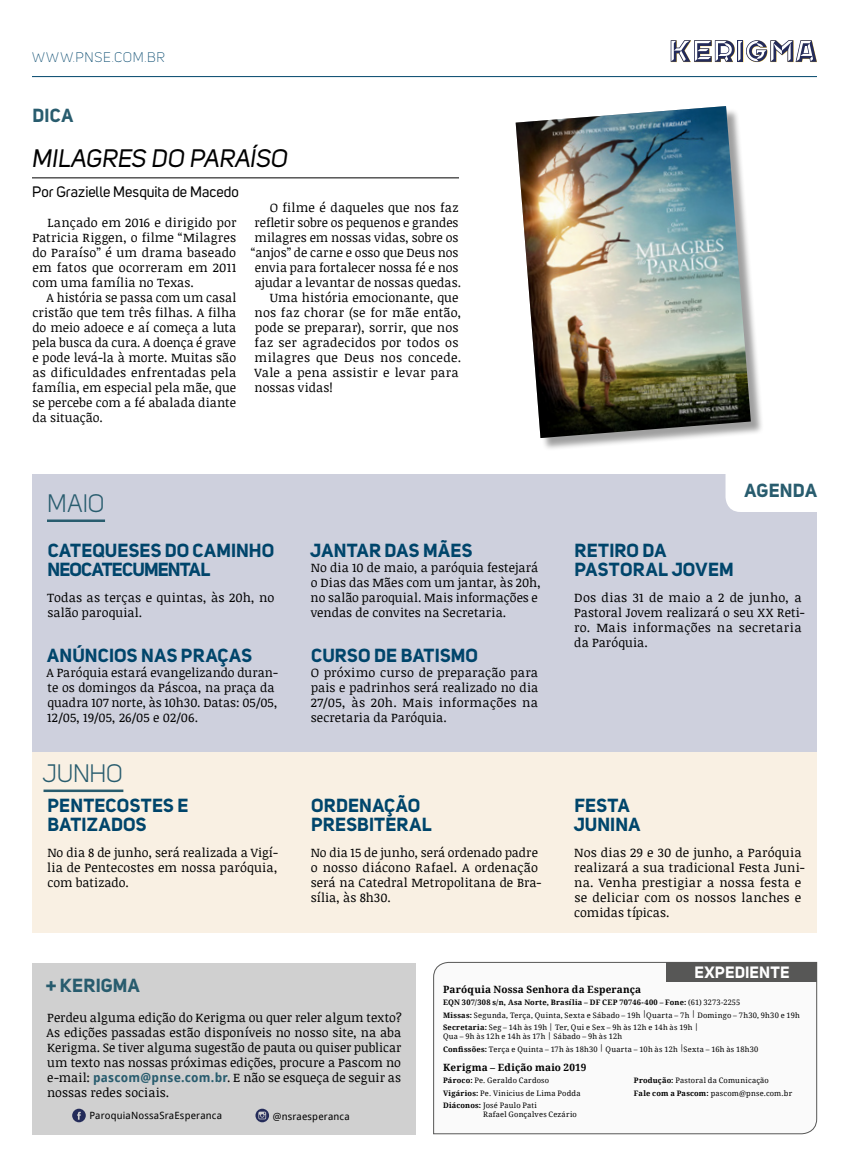
<style>
.page{position:relative;width:856px;height:1166px;background:#fff}
.page>*{position:absolute;margin:0;border:0;box-sizing:border-box;transform-origin:0 0}
.t1{font:italic 25px "Uni Sans";letter-spacing:.005em;color:#000}
.t2{font:25px "Uni Sans";letter-spacing:-.01em;color:#285c6e}
.t3{font:700 18.75px/18.8px "Uni Sans";letter-spacing:.01em;color:#00456b}
.t4{font:700 18.75px/18.8px "Uni Sans";letter-spacing:-.01em;color:#00456b}
.t5{font:700 18.75px "Uni Sans";letter-spacing:.015em;color:#285c6e}
.t6{font:700 16.25px "Uni Sans";letter-spacing:.01em;color:#fff}
.t7{font:15px "Uni Sans";color:#000}
.t8{font:300 13.75px "Uni Sans";letter-spacing:.055em;color:#00456b}
.t9{font:12.5px/15px "Noticia Text";letter-spacing:.01em;color:#000}
.t10{font:700 10px "Droid Serif";letter-spacing:.015em;color:#000}
.t11{font:10px "Droid Sans";letter-spacing:.015em;color:#000}
.t12{font:7.5px/12.5px "Droid Serif";letter-spacing:.025em;color:#000}
.s1{font-size:9.62px}
.s2{font-family:"Droid Sans";font-weight:700;color:#285c6e}
.s3{font-weight:700}
</style>
<div class="page">
<div style="left:32px;top:963px;width:384px;height:171px;background:#d0d0d0"></div>
<div style="left:32px;top:475px;width:785px;height:277px;background:#ced0dd"></div>
<div style="left:32px;top:752px;width:785px;height:180px;background:#f9f0e3"></div>
<svg style="left:670px;top:40px;width:147px;height:22px"></svg>
<hr style="left:32px;top:76px;width:785px;height:1px;background:#00456b">
<svg style="left:433px;top:962px;width:384px;height:172px"></svg>
<div style="left:667px;top:962px;width:150px;height:19px;background:#575756"></div>
<svg style="left:72px;top:1108px;width:14px;height:14px"></svg>
<svg style="left:255px;top:1108px;width:14px;height:14px"></svg>
<div style="left:725px;top:474px;width:92px;height:38px;background:#fff"></div>
<hr style="left:44px;top:789px;width:79px;height:3px;background:#285c6e">
<hr style="left:47px;top:519px;width:58px;height:3px;background:#285c6e">
<hr style="left:32px;top:178px;width:427px;height:1px;background:#000">
<div style="left:517px;top:108px;width:247px;height:343px;background:#000;opacity:.38"></div>
<img style="left:515px;top:106px;width:236px;height:332px">
<p class="t8" style="left:32px;top:49px;width:134px">WWW<span class="s1">.</span>PNSE<span class="s1">.</span>COM<span class="s1">.</span>BR</p>
<h2 class="t5" style="left:33px;top:104px;width:42px">DICA</h2>
<h1 class="t1" style="left:33px;top:143px;width:257px">MILAGRES DO PARAÍSO</h1>
<p class="t7" style="left:32px;top:183px;width:208px">Por Grazielle Mesquita de Macedo</p>
<p class="t9" style="left:32px;top:215px;width:206px;text-align:justify;text-indent:15px">Lançado em 2016 e dirigido por Patricia Riggen, o filme “Milagres do Paraíso” é um drama baseado em fatos que ocorreram em 2011 com uma família no Texas.</p>
<p class="t9" style="left:32px;top:290px;width:206px;text-align:justify;text-indent:14px">A história se passa com um casal cristão que tem três filhas. A filha do meio adoece e aí começa a luta pela busca da cura. A doença é grave e pode levá-la à morte. Muitas são as dificuldades enfrentadas pela família, em especial pela mãe, que se percebe com a fé abalada diante da situação.</p>
<p class="t9" style="left:270px;top:200px;width:190px">O filme é daqueles que nos faz</p>
<p class="t9" style="left:254px;top:215px;width:205px">refletir sobre os pequenos e grandes</p>
<p class="t9" style="left:254px;top:230px;width:205px">milagres em nossas vidas, sobre os</p>
<p class="t9" style="left:251px;top:245px;width:209px">“anjos” de carne e osso que Deus nos</p>
<p class="t9" style="left:255px;top:260px;width:205px">envia para fortalecer nossa fé e nos</p>
<p class="t9" style="left:255px;top:275px;width:208px">ajudar a levantar de nossas quedas.</p>
<p class="t9" style="left:270px;top:290px;width:190px">Uma história emocionante, que</p>
<p class="t9" style="left:254px;top:305px;width:208px">nos faz chorar (se for mãe então,</p>
<p class="t9" style="left:255px;top:320px;width:205px">pode se preparar), sorrir, que nos</p>
<p class="t9" style="left:255px;top:335px;width:205px">faz ser agradecidos por todos os</p>
<p class="t9" style="left:254px;top:350px;width:208px">milagres que Deus nos concede.</p>
<p class="t9" style="left:254px;top:365px;width:206px">Vale a pena assistir e levar para</p>
<p class="t9" style="left:254px;top:380px;width:80px">nossas vidas!</p>
<h1 class="t2" style="left:47px;top:489px;width:59px">MAIO</h1>
<h2 class="t4" style="left:48px;top:541px;width:228px">CATEQUESES DO CAMINHO<br>NEOCATECUMENTAL</h2>
<p class="t9" style="left:47px;top:590px;width:229px">Todas as terças e quintas, às 20h, no salão paroquial.</p>
<h2 class="t3" style="left:47px;top:646px;width:206px">ANÚNCIOS NAS PRAÇAS</h2>
<p class="t9" style="left:47px;top:665px;width:233px">A Paróquia estará evangelizando duran&shy;te os domingos da Páscoa, na praça da quadra 107 norte, às 10h30. Datas: 05/05, 12/05, 19/05, 26/05 e 02/06.</p>
<h1 class="t2" style="left:42px;top:759px;width:82px">JUNHO</h1>
<h2 class="t3" style="left:48px;top:796px;width:142px">PENTECOSTES E<br>BATIZADOS</h2>
<p class="t9" style="left:47px;top:845px;width:232px;text-align:justify">No dia 8 de junho, será realizada a Vigí&shy;lia de Pentecostes em nossa paróquia, com batizado.</p>
<h2 class="t3" style="left:310px;top:541px;width:164px">JANTAR DAS MÃES</h2>
<p class="t9" style="left:311px;top:560px;width:232px">No dia 10 de maio, a paróquia festejará o Dias das Mães com um jantar, às 20h, no salão paroquial. Mais informações e vendas de convites na Secretaria.</p>
<h2 class="t3" style="left:311px;top:646px;width:168px">CURSO DE BATISMO</h2>
<p class="t9" style="left:311px;top:665px;width:229px;text-align:justify">O próximo curso de preparação para pais e padrinhos será realizado no dia 27/05, às 20h. Mais informações na secretaria da Paróquia.</p>
<h2 class="t3" style="left:311px;top:796px;width:122px">ORDENAÇÃO<br>PRESBITERAL</h2>
<p class="t9" style="left:311px;top:845px;width:232px">No dia 15 de junho, será ordenado padre o nosso diácono Rafael. A ordenação será na Catedral Metropolitana de Bra&shy;sília, às 8h30.</p>
<h2 class="t5" style="left:744px;top:479px;width:74px">AGENDA</h2>
<h2 class="t3" style="left:574px;top:541px;width:161px">RETIRO DA<br>PASTORAL JOVEM</h2>
<p class="t9" style="left:574px;top:590px;width:232px">Dos dias 31 de maio a 2 de junho, a<br>Pastoral Jovem realizará o seu XX Reti&shy;ro. Mais informações na secretaria da Paróquia.</p>
<h2 class="t3" style="left:573px;top:796px;width:68px">FESTA<br>JUNINA</h2>
<p class="t9" style="left:574px;top:845px;width:232px">Nos dias 29 e 30 de junho, a Paróquia realizará a sua tradicional Festa Juni&shy;na. Venha prestigiar a nossa festa e se deliciar com os nossos lanches e comidas típicas.</p>
<h2 class="t5" style="left:46px;top:974px;width:95px">+ KERIGMA</h2>
<p class="t9" style="left:46px;top:1010px;width:357px;text-align:justify">Perdeu alguma edição do Kerigma ou quer reler algum texto?<br>As edições passadas estão disponíveis no nosso site, na aba Kerigma. Se tiver alguma sugestão de pauta ou quiser publicar um texto nas nossas próximas edições, procure a Pascom no e‑mail: <span class="s2">pascom@pnse.com.br</span>. E não se esqueça de seguir as nossas redes sociais.</p>
<p class="t11" style="left:89px;top:1109px;width:134px">ParoquiaNossaSraEsperanca</p>
<p class="t11" style="left:273px;top:1109px;width:79px">@nsraesperanca</p>
<h3 class="t6" style="left:694px;top:962px;width:97px">EXPEDIENTE</h3>
<p class="t10" style="left:443px;top:982px;width:200px">Paróquia Nossa Senhora da Esperança</p>
<p class="t12" style="left:443px;top:996px;width:358px"><span class="s3">EQN 307/308 s/n, Asa Norte, Brasília – DF CEP 70746-400 – Fone:</span> (61) 3273-2255<br><span class="s3">Missas:</span> Segunda, Terça, Quinta, Sexta e Sábado – 19h <sup>|</sup>Quarta – 7h <sup>|</sup> Domingo – 7h30, 9h30 e 19h<br><span class="s3">Secretaria:</span> Seg – 14h às 19h <sup>|</sup> Ter, Qui e Sex – 9h às 12h e 14h às 19h <sup>|</sup></p>
<p class="t12" style="left:443px;top:1030px;width:317px">Qua – 9h às 12h e 14h às 17h <sup>|</sup> Sábado – 9h às 12h<br><span class="s3">Confissões:</span> Terça e Quinta – 17h às 18h30 <sup>|</sup> Quarta – 10h às 12h <sup>|</sup>Sexta – 16h às 18h30</p>
<p class="t10" style="left:443px;top:1060px;width:145px">Kerigma – Edição maio 2019</p>
<p class="t12" style="left:443px;top:1074px;width:139px"><span class="s3">Pároco:</span> Pe. Geraldo Cardoso<br><span class="s3">Vigários:</span> Pe. Vinicius de Lima Podda<br><span class="s3">Diáconos:</span> José Paulo Pati</p>
<p class="t12" style="left:483px;top:1108px;width:95px">Rafael Gonçalves Cezário</p>
<p class="t12" style="left:634px;top:1074px;width:160px"><span class="s3">Produção:</span> Pastoral da Comunicação<br><span class="s3">Fale com a Pascom:</span> pascom@pnse.com.br</p>
</div>
